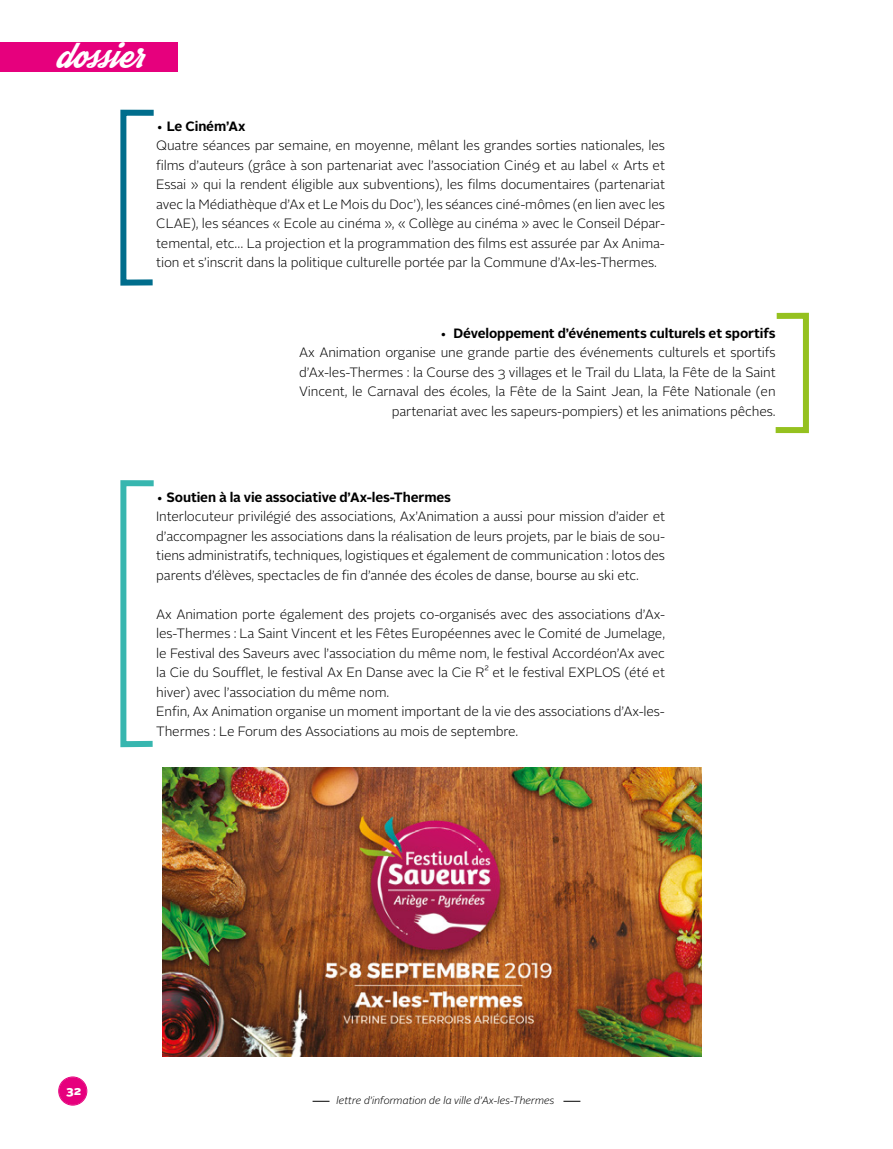
<style>
.page{position:relative;width:893px;height:1149px;background:#fff}
.page>*{position:absolute;margin:0;border:0;box-sizing:border-box;transform-origin:0 0}
.t1{font:25.5px "Streetwear";color:#fff}
.t2{font:300 13.5px/19.5px "Alright Sans";letter-spacing:-.01em;color:#000}
.t3{font:900 12px "Alright Sans";color:#fff}
.t4{font:italic 300 10.5px "Alright Sans";letter-spacing:-.01em;color:#000}
.s1{font-weight:700}
</style>
<div class="page">
<svg style="left:563px;top:1100px;width:17px;height:1px"></svg>
<svg style="left:313px;top:1100px;width:17px;height:1px"></svg>
<div style="left:0;top:42px;width:178px;height:30px;background:#e6007d"></div>
<div style="left:59px;top:1077px;width:27px;height:27px;background:#e6007d;border-radius:50%"></div>
<div style="left:58px;top:1076px;width:29px;height:28px;border:1px solid #e6007d;border-radius:50%"></div>
<div style="left:59px;top:1077px;width:27px;height:26px;border:1px solid #e6007d;border-radius:50%"></div>
<svg style="left:120px;top:109px;width:34px;height:177px"></svg>
<svg style="left:775px;top:312px;width:34px;height:122px"></svg>
<svg style="left:120px;top:480px;width:34px;height:268px"></svg>
<img style="left:163px;top:767px;width:539px;height:289px">
<h1 class="t1" style="left:56px;top:44px;width:90px">dossier</h1>
<p class="t2" style="left:156px;top:117px;width:510px">• <span class="s1">Le Ciném’Ax<br></span>Quatre séances par semaine, en moyenne, mêlant les grandes sorties nationales, les films d’auteurs (grâce à son partenariat avec l’association Ciné9 et au label « Arts et Essai » qui la rendent éligible aux subventions), les films documentaires (partenariat avec la Médiathèque d’Ax et Le Mois du Doc’), les séances ciné-mômes (en lien avec les CLAE), les séances « Ecole au cinéma », « Collège au cinéma » avec le Conseil Dépar&shy;temental, etc… La projection et la programmation des films est assurée par Ax Anima&shy;tion et s’inscrit dans la politique culturelle portée par la Commune d’Ax-les-Thermes.</p>
<p class="t2" style="left:299px;top:323px;width:478px;text-align:right">• <span class="s1">Développement d’événements culturels et sportifs<br></span>Ax Animation organise une grande partie des événements culturels et sportifs d’Ax-les-Thermes : la Course des 3 villages et le Trail du Llata, la Fête de la Saint Vincent, le Carnaval des écoles, la Fête de la Saint Jean, la Fête Nationale (en partenariat avec les sapeurs-pompiers) et les animations pêches.</p>
<p class="t2" style="left:156px;top:487px;width:510px">• <span class="s1">Soutien à la vie associative d’Ax-les-Thermes<br></span>Interlocuteur privilégié des associations, Ax’Animation a aussi pour mission d’aider et d’accompagner les associations dans la réalisation de leurs projets, par le biais de sou&shy;tiens administratifs, techniques, logistiques et également de communication : lotos des parents d’élèves, spectacles de fin d’année des écoles de danse, bourse au ski etc.</p>
<p class="t2" style="left:156px;top:604px;width:510px">Ax Animation porte également des projets co-organisés avec des associations d’Ax&shy;les-Thermes : La Saint Vincent et les Fêtes Européennes avec le Comité de Jumelage, le Festival des Saveurs avec l’association du même nom, le festival Accordéon’Ax avec la Cie du Soufflet, le festival Ax En Danse avec la Cie R² et le festival EXPLOS (été et hiver) avec l’association du même nom.<br>Enfin, Ax Animation organise un moment important de la vie des associations d’Ax-les-Thermes : Le Forum des Associations au mois de septembre.</p>
<p class="t3" style="left:66px;top:1081px;width:16px">32</p>
<p class="t4" style="left:337px;top:1092px;width:219px">lettre d’information de la ville d’Ax-les-Thermes</p>
</div>
